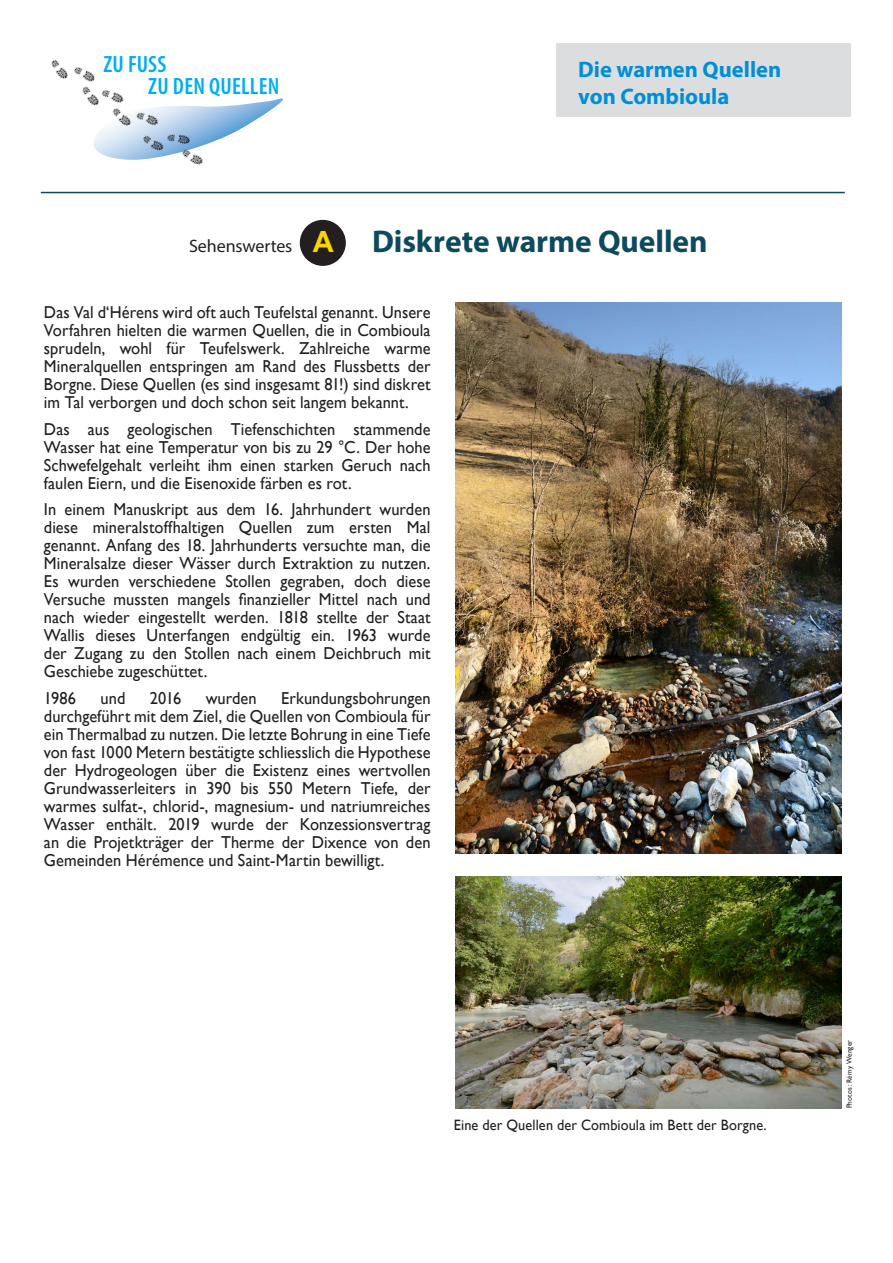
<style>
.page{position:relative;width:893px;height:1263px;background:#fff}
.page>*{position:absolute;margin:0;border:0;box-sizing:border-box;transform-origin:0 0}
.Titre_excursion{font:700 31.5px "Myriad Pro";letter-spacing:-.005em;color:#0e4a5e}
.t1{font:700 29.25px "Arial";color:#fed503}
.t2{font:600 condensed 23.7px "Myriad Pro";letter-spacing:.01em;color:#00aeef}
.Titre_excursion-2{font:700 22.5px/27px "Myriad Pro";color:#008ed4}
.Titre_excursion-3{font:18px "Myriad Pro";letter-spacing:-.005em;color:#231f20}
.texte_de_base{font:17.25px/18px "Gill Sans";letter-spacing:.005em;color:#231f20;text-align:justify;scale:.95 1}
.Légendes{font:15px "Gill Sans";letter-spacing:.01em;color:#231f20;scale:.95 1}
.Légendes-2{font:7.5px "Gill Sans";letter-spacing:.025em;color:#231f20;scale:.95 1}
</style>
<div class="page">
<div style="left:300px;top:220px;width:46px;height:46px;background:#231f20;border-radius:50%"></div>
<hr style="left:41px;top:192px;width:804px;height:1px;background:#0e4a5e">
<img style="left:455px;top:876px;width:387px;height:232px">
<img style="left:456px;top:303px;width:386px;height:551px">
<svg style="left:213px;top:98px;width:70px;height:44px"></svg>
<img style="left:40px;top:60px;width:173px;height:134px">
<div style="left:557px;top:44px;width:294px;height:73px;background:#dcdddf"></div>
<p class="t2" style="left:104px;top:51px;width:64px">ZU FUSS</p>
<p class="t2" style="left:148px;top:74px;width:133px">ZU DEN QUELLEN</p>
<p class="Titre_excursion-2" style="left:578px;top:55px;width:204px">Die warmen Quellen von Combioula</p>
<p class="Titre_excursion-3" style="left:189px;top:235px;width:105px">Sehenswertes</p>
<p class="t1" style="left:313px;top:222px;width:23px">A</p>
<p class="Titre_excursion" style="left:372px;top:221px;width:337px">Diskrete warme Quellen</p>
<p class="texte_de_base" style="left:44px;top:303px;width:408px">Das Val d‘Hérens wird oft auch Teufelstal genannt. Unsere Vorfahren hielten die warmen Quellen, die in Combioula sprudeln, wohl für Teufelswerk. Zahlreiche warme Mineralquellen entspringen am Rand des Flussbetts der Borgne. Diese Quellen (es sind insgesamt 81!) sind diskret im Tal verborgen und doch schon seit langem bekannt.</p>
<p class="texte_de_base" style="left:44px;top:420px;width:408px">Das aus geologischen Tiefenschichten stammende Wasser hat eine Temperatur von bis zu 29 °C. Der hohe Schwefelgehalt verleiht ihm einen starken Geruch nach faulen Eiern, und die Eisenoxide färben es rot.</p>
<p class="texte_de_base" style="left:44px;top:500px;width:408px">In einem Manuskript aus dem 16. Jahrhundert wurden diese mineralstoffhaltigen Quellen zum ersten Mal genannt. Anfang des 18. Jahrhunderts versuchte man, die Mineralsalze dieser Wässer durch Extraktion zu nutzen.<br>Es wurden verschiedene Stollen gegraben, doch diese Versuche mussten mangels finanzieller Mittel nach und nach wieder eingestellt werden. 1818 stellte der Staat Wallis dieses Unterfangen endgültig ein. 1963 wurde der Zugang zu den Stollen nach einem Deichbruch mit Geschiebe zugeschüttet.</p>
<p class="texte_de_base" style="left:44px;top:689px;width:35px">1986</p>
<p class="texte_de_base" style="left:101px;top:689px;width:28px">und</p>
<p class="texte_de_base" style="left:150px;top:689px;width:34px">2016</p>
<p class="texte_de_base" style="left:206px;top:689px;width:55px">wurden</p>
<p class="texte_de_base" style="left:44px;top:689px;width:408px;text-indent:237px">Erkundungsbohrungen durchgeführt mit dem Ziel, die Quellen von Combioula für ein Thermalbad zu nutzen. Die letzte Bohrung in eine Tiefe von fast 1000 Metern bestätigte schliesslich die Hypothese der Hydrogeologen über die Existenz eines wertvollen Grundwasserleiters in 390 bis 550 Metern Tiefe, der warmes sulfat-, chlorid-, magnesium- und natriumreiches Wasser enthält. 2019 wurde der Konzessionsvertrag an die Projetkträger der Therme der Dixence von den Gemeinden Hérémence und Saint-Martin bewilligt.</p>
<p class="Légendes" style="left:454px;top:1116px;width:331px">Eine der Quellen der Combioula im Bett der Borgne.</p>
<p class="Légendes-2" style="left:845px;top:1108px;width:74px;rotate:-90deg">Photos: Rémy Wenger</p>
</div>
